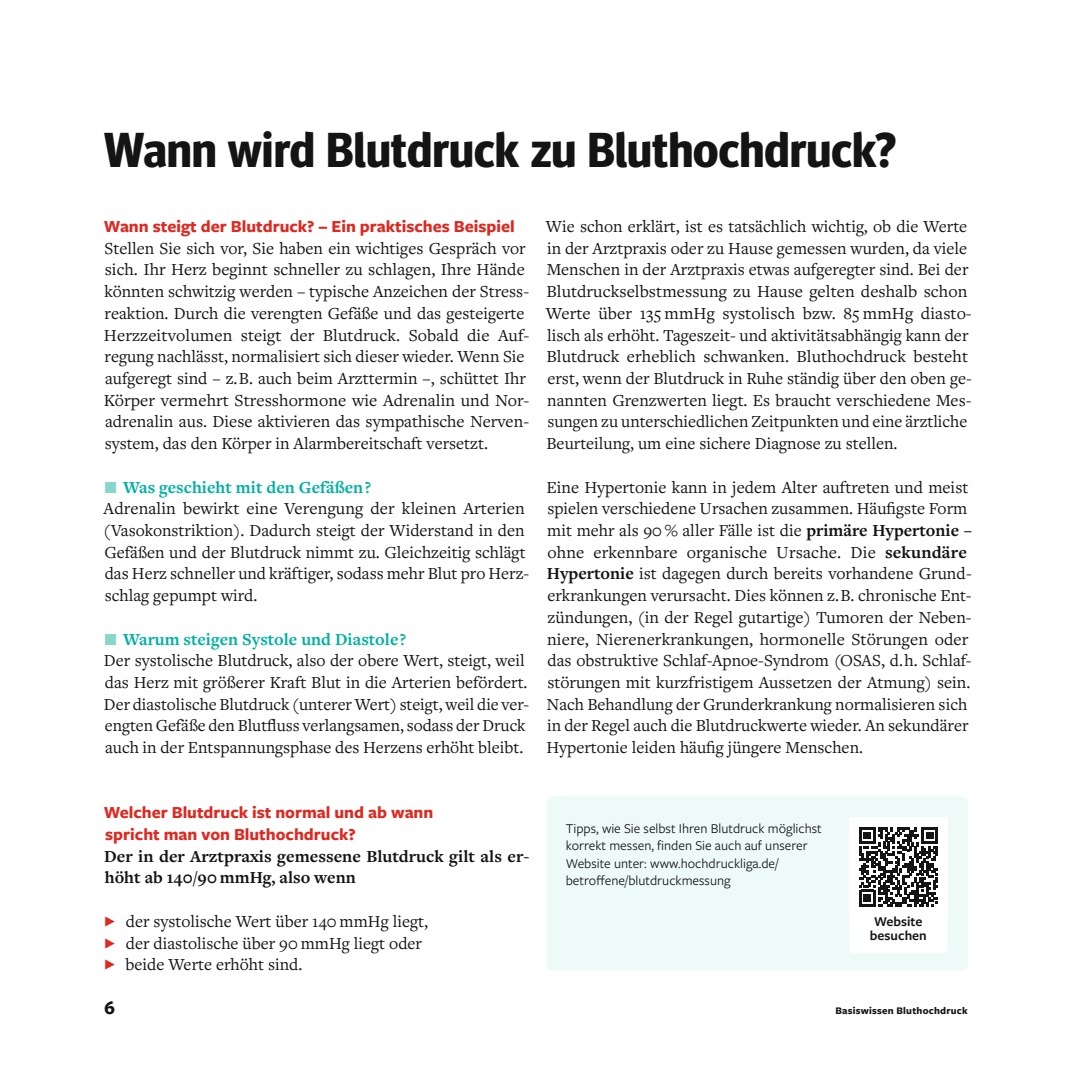
<style>
.page{position:relative;width:1072px;height:1072px;background:#fff}
.page>*{position:absolute;margin:0;border:0;box-sizing:border-box;transform-origin:0 0}
.t1{font:700 49px "Meta Headline Pro";color:#131413}
.t2{font:700 19.25px "Freight Sans Pro";color:#131413}
.t3{font:17.5px/21.7px "Freight Text Pro";color:#131413}
.t4{font:700 17.5px/21.7px "Freight Sans Pro";color:#de2921}
.t5{font:700 17.5px/21.7px "Freight Text Pro";color:#131413}
.t6{font:700 17.5px "Freight Text Pro";color:#00b0a3}
.t7{font:14px/17.5px "Freight Sans Pro";color:#131413}
.t8{font:600 14px/14px "Freight Sans Pro";color:#131413;text-align:center}
.t9{font:700 10.5px "Freight Sans Pro";letter-spacing:.02em;color:#131413}
.s1{font-weight:700}
</style>
<div class="page">
<div style="left:547px;top:796px;width:420px;height:174px;background:#edfaf8;border-radius:5px"></div>
<div style="left:849px;top:817px;width:98px;height:136px;background:#fff;border-radius:5px"></div>
<div style="left:849px;top:817px;width:98px;height:99px;background:#fff"></div>
<svg style="left:859px;top:827px;width:79px;height:79px"></svg>
<h1 class="t1" style="left:104px;top:111px;width:793px">Wann wird Blutdruck zu Bluthochdruck?</h1>
<p class="t4" style="left:104px;top:215px;width:412px">Wann steigt der Blutdruck? – Ein praktisches Beispiel</p>
<p class="t3" style="left:104px;top:237px;width:427px">Stellen Sie sich vor, Sie haben ein wichtiges Gespräch vor sich. Ihr Herz beginnt schneller zu schlagen, Ihre Hände könnten schwitzig werden – typische Anzeichen der Stress&shy;reaktion. Durch die verengten Gefäße und das gesteigerte Herzzeitvolumen steigt der Blutdruck. Sobald die Auf&shy;regung nachlässt, normalisiert sich dieser wieder. Wenn Sie aufgeregt sind – z. B. auch beim Arzttermin –, schüttet Ihr Körper vermehrt Stresshormone wie Adrenalin und Nor&shy;adrenalin aus. Diese aktivieren das sympathische Nerven&shy;system, das den Körper in Alarmbereitschaft versetzt.</p>
<p class="t6" style="left:123px;top:475px;width:249px">Was geschieht mit den Gefäßen?</p>
<p class="t3" style="left:103px;top:497px;width:427px">Adrenalin bewirkt eine Verengung der kleinen Arterien (Vasokonstriktion). Dadurch steigt der Widerstand in den Gefäßen und der Blutdruck nimmt zu. Gleichzeitig schlägt das Herz schneller und kräftiger, sodass mehr Blut pro Herz&shy;schlag gepumpt wird.</p>
<p class="t6" style="left:123px;top:627px;width:285px">Warum steigen Systole und Diastole?</p>
<p class="t3" style="left:104px;top:649px;width:426px">Der systolische Blutdruck, also der obere Wert, steigt, weil das Herz mit größerer Kraft Blut in die Arterien befördert.<br>Der diastolische Blutdruck (unterer Wert) steigt, weil die ver&shy;engten Gefäße den Blutfluss verlangsamen, sodass der Druck auch in der Entspannungsphase des Herzens erhöht bleibt.</p>
<p class="t3" style="left:546px;top:215px;width:427px">Wie schon erklärt, ist es tatsächlich wichtig, ob die Werte in der Arztpraxis oder zu Hause gemessen wurden, da viele Menschen in der Arztpraxis etwas aufgeregter sind. Bei der Blutdruckselbstmessung zu Hause gelten deshalb schon Werte über 135 mmHg systolisch bzw. 85 mmHg diasto&shy;lisch als erhöht. Tageszeit- und aktivitätsabhängig kann der Blutdruck erheblich schwanken. Bluthochdruck besteht erst, wenn der Blutdruck in Ruhe ständig über den oben ge&shy;nannten Grenzwerten liegt. Es braucht verschiedene Mes&shy;sungen zu unterschiedlichen Zeitpunkten und eine ärztliche Beurteilung, um eine sichere Diagnose zu stellen.</p>
<p class="t3" style="left:546px;top:475px;width:427px">Eine Hypertonie kann in jedem Alter auftreten und meist spielen verschiedene Ursachen zusammen. Häufigste Form mit mehr als 90 % aller Fälle ist die <span class="s1">primäre Hypertonie – </span>ohne erkennbare organische Ursache. Die <span class="s1">sekundäre Hypertonie</span> ist dagegen durch bereits vorhandene Grund&shy;erkrankungen verursacht. Dies können z. B. chronische Ent&shy;zündungen, (in der Regel gutartige) Tumoren der Neben&shy;niere, Nierenerkrankungen, hormonelle Störungen oder das obstruktive Schlaf-Apnoe-Syndrom (OSAS, d. h. Schlaf&shy;störungen mit kurzfristigem Aussetzen der Atmung) sein.<br>Nach Behandlung der Grunderkrankung normalisieren sich in der Regel auch die Blutdruckwerte wieder. An sekundärer Hypertonie leiden häufig jüngere Menschen.</p>
<p class="t4" style="left:104px;top:801px;width:331px">Welcher Blutdruck ist normal und ab wann spricht man von Bluthochdruck?</p>
<p class="t5" style="left:104px;top:844px;width:426px">Der in der Arztpraxis gemessene Blutdruck gilt als er&shy;höht ab 140/90 mmHg, also wenn</p>
<p class="t3" style="left:126px;top:909px;width:304px">der systolische Wert über 140 mmHg liegt, der diastolische über 90 mmHg liegt oder beide Werte erhöht sind.</p>
<p class="t7" style="left:566px;top:818px;width:258px">Tipps, wie Sie selbst Ihren Blutdruck möglichst korrekt messen, finden Sie auch auf unserer Website unter: www.hochdruckliga.de/ betroffene/blutdruckmessung</p>
<p class="t8" style="left:870px;top:913px;width:58px">Website besuchen</p>
<p class="t2" style="left:104px;top:994px;width:12px">6</p>
<p class="t9" style="left:835px;top:1003px;width:134px">Basiswissen Bluthochdruck</p>
</div>
